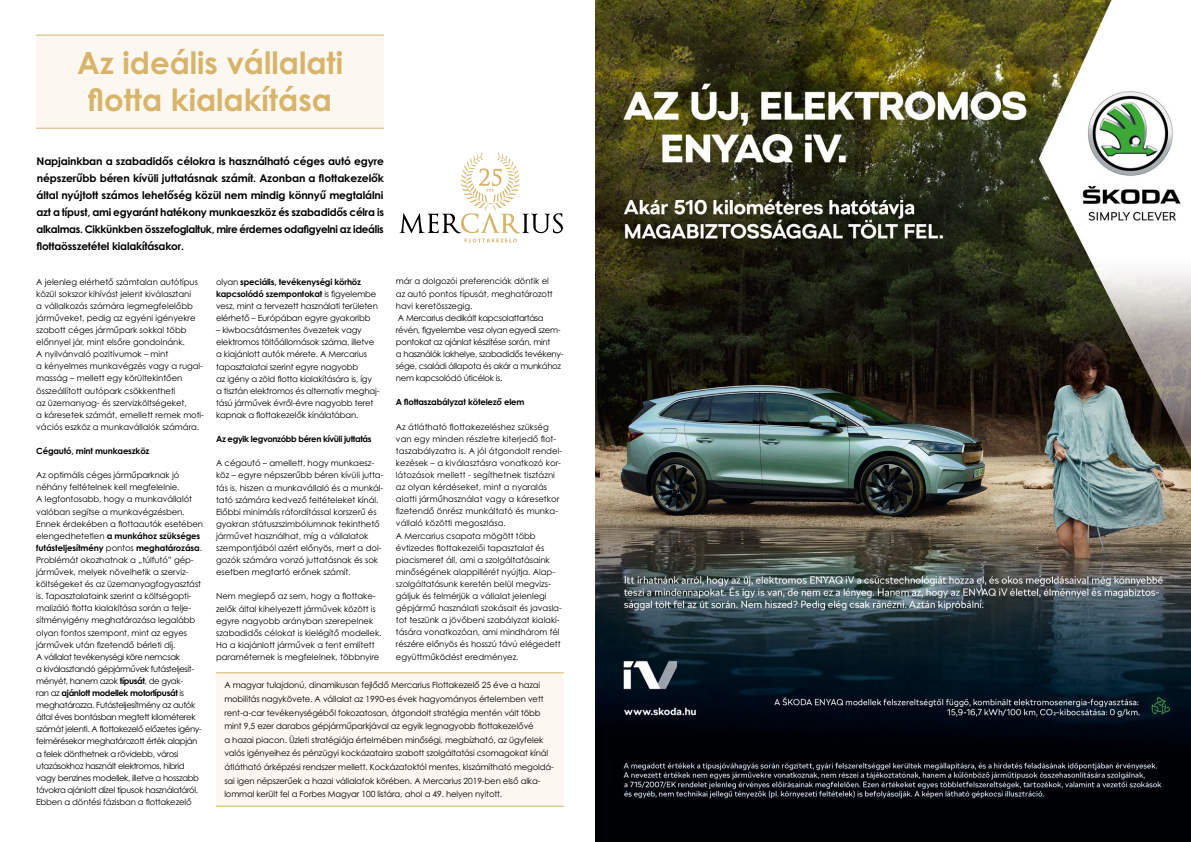
<style>
.page{position:relative;width:1191px;height:842px;background:#fff}
.page>*{position:absolute;margin:0;border:0;box-sizing:border-box;transform-origin:0 0}
.t1{font:30.6px/36.8px "Century Gothic H Bold";color:#d7b46a;text-align:center}
.t2{font:10.6px/16.9px "Century Gothic H Bold";letter-spacing:-.02em;color:#000;text-align:justify}
.t3{font:8.5px/12.1px "Century Gothic H";letter-spacing:-.01em;color:#000}
.t4{font:8.5px/12.1px "Century Gothic H";letter-spacing:-.04em;color:#000}
.t5{font:8.5px/12.1px "Century Gothic H";letter-spacing:-.035em;color:#000}
.t6{font:8.5px/12.1px "Century Gothic H Bold";letter-spacing:-.02em;color:#000}
.t7{font:8.5px "Century Gothic H Bold";letter-spacing:-.04em;color:#000}
.s1{font-family:"Century Gothic H"}
.s2{font-family:"Century Gothic H Bold"}
</style>
<div class="page">
<div style="left:36px;top:35px;width:348px;height:93px;background:#fcf7f0"></div>
<hr style="left:36px;top:35px;width:348px;height:1px;background:#d7b46a">
<hr style="left:36px;top:128px;width:348px;height:1px;background:#d7b46a">
<svg style="left:399px;top:152px;width:164px;height:90px"></svg>
<div style="left:216px;top:673px;width:348px;height:133px;background:#fcf7f0"></div>
<hr style="left:216px;top:672px;width:348px;height:1px;background:#d7b46a">
<hr style="left:216px;top:806px;width:348px;height:1px;background:#d7b46a">
<img style="left:595px;top:0;width:596px;height:842px">
<h1 class="t1" style="left:77px;top:44px;width:267px">Az ideális vállalati flotta kialakítása</h1>
<p class="t2" style="left:36px;top:152px;width:349px">Napjainkban a szabadidôs célokra is használható céges autó egyre népszerûbb béren kívüli juttatásnak számít. Azonban a flottakezelôk által nyújtott számos lehetôség közül nem mindig könnyû megtalálni azt a típust, ami egyaránt hatékony munkaeszköz és szabadidôs célra is alkalmas. Cikkünkben összefoglaltuk, mire érdemes odafigyelni az ideális flottaösszetétel kialakításakor.</p>
<p class="t3" style="left:36px;top:275px;width:169px">A jelenleg elérhetô számtalan autótípus közül sokszor kihívást jelent kiválasztani<br>a vállalkozás számára legmegfelelôbb jármûveket, pedig az egyéni igényekre szabott céges jármûpark sokkal több elônnyel jár, mint elsôre gondolnánk.<br>A nyilvánvaló pozitívumok – mint<br>a kényelmes munkavégzés vagy a rugal&shy;masság – mellett egy körültekintôen összeállított autópark csökkentheti<br>az üzemanyag- és szervizköltségeket,<br>a káresetek számát, emellett remek moti&shy;vációs eszköz a munkavállalók számára.</p>
<p class="t6" style="left:36px;top:445px;width:115px">Cégautó, mint munkaeszköz</p>
<p class="t3" style="left:36px;top:469px;width:168px">Az optimális céges jármûparknak jó néhány feltételnek kell megfelelnie.<br>A legfontosabb, hogy a munkavállalót valóban segítse a munkavégzésben.<br>Ennek érdekében a flottaautók esetében</p>
<p class="t6" style="left:36px;top:529px;width:167px"><span class="s1">elengedhetetlen</span> a munkához szükséges futásteljesítmény <span class="s1">pontos</span> meghatározása<span class="s1">.</span></p>
<p class="t3" style="left:36px;top:554px;width:166px">Problémát okozhatnak a „túlfutó” gép&shy;jármûvek, melyek növelhetik a szerviz&shy;költségeket és az üzemanyagfogyasztást is. Tapasztalataink szerint a költségopti&shy;malizáló flotta kialakítása során a telje-<br>sít mény igény meghatározása legalább olyan fontos szempont, mint az egyes jármûvek után fizetendô bérleti díj.<br>A vállalat tevékenységi köre nemcsak<br>a kiválasztandó gépjármûvek futásteljesít&shy;ményét, hanem azok <span class="s2">típusát</span>, de gyak-</p>
<p class="t7" style="left:36px;top:688px;width:149px"><span class="s1">ran az</span> ajánlott modellek motortípusát <span class="s1">is</span></p>
<p class="t4" style="left:36px;top:699px;width:167px">meghatározza. Futásteljesítmény az autók által éves bontásban megtett kilométerek számát jelenti. A flottakezelô elôzetes igény&shy;felmérésekor meghatározott érték alapján a felek dönthetnek a rövidebb, városi utazásokhoz használt elektromos, hibrid vagy benzines modellek, illetve a hosszabb távokra ajánlott dízel típusok használatáról.<br>Ebben a döntési fázisban a flottakezelô</p>
<p class="t6" style="left:216px;top:276px;width:162px"><span class="s1">olyan</span> speciális, tevékenységi körhöz kapcsolódó szempontokat <span class="s1">is figyelembe</span></p>
<p class="t3" style="left:216px;top:300px;width:163px">vesz, mint a tervezett használati területen elérhetô – Európában egyre gyakoribb</p>
<p class="t3" style="left:216px;top:324px;width:165px">– kiwbocsátásmentes övezetek vagy elektromos töltôállomások száma, illetve a kiajánlott autók mérete. A Mercarius tapasztalatai szerint egyre nagyobb<br>az igény a zöld flotta kialakítására is, így a tisztán elektromos és alternatív meghaj&shy;tású jármûvek évrôl-évre nagyobb teret kapnak a flottakezelôk kínálatában.</p>
<p class="t7" style="left:216px;top:434px;width:157px">Az egyik legvonzóbb béren kívüli juttatás</p>
<p class="t3" style="left:216px;top:457px;width:169px">A cégautó – amellett, hogy munkaesz&shy;köz – egyre népszerûbb béren kívüli jutta&shy;tás is, hiszen a munkavállaló és a munkál&shy;tató számára kedvezô feltételeket kínál.<br>Elôbbi minimális ráfordítással korszerû és gyakran státuszszimbólumnak tekinthetô jármûvet használhat, míg a vállalatok szempontjából azért elônyös, mert a dol&shy;gozók számára vonzó juttatásnak és sok esetben megtartó erônek számít.</p>
<p class="t3" style="left:216px;top:590px;width:167px">Nem meglepô az sem, hogy a flottake&shy;zelôk által kihelyezett jármûvek között is egyre nagyobb arányban szerepelnek szabadidôs célokat is kielégítô modellek.<br>Ha a kiajánlott jármûvek a fent említett paraméternek is megfelelnek, többnyire</p>
<p class="t5" style="left:396px;top:275px;width:169px">már a dolgozói preferenciák döntik el<br>az autó pontos típusát, meghatározott havi keretösszegig.<br>A Mercarius dedikált kapcsolattartása révén, figyelembe vesz olyan egyedi szem&shy;pontokat az ajánlat készítése során, mint<br>a használók lakhelye, szabadidôs tevékeny&shy;sége, családi állapota és akár a munkához nem kapcsolódó úticélok is.</p>
<p class="t6" style="left:396px;top:396px;width:130px">A flottaszabályzat kötelezô elem</p>
<p class="t3" style="left:396px;top:420px;width:168px">Az átlátható flottakezeléshez szükség van egy minden részletre kiterjedô flot&shy;taszabályzatra is. A jól átgondolt rendel&shy;kezések – a kiválasztásra vonatkozó kor&shy;látozások mellett - segíthetnek tisztázni az olyan kérdéseket, mint a nyaralás alatti jármûhasználat vagy a káresetkor fizetendô önrész munkáltató és munka&shy;vállaló közötti megoszlása.<br>A Mercarius csapata mögött több évtizedes flottakezelôi tapasztalat és piacismeret áll, ami a szolgáltatásaink minôségének alappillérét nyújtja. Alap&shy;szolgáltatásunk keretén belül megvizs&shy;gáljuk és felmérjük a vállalat jelenlegi gépjármû használati szokásait és javasla&shy;tot teszünk a jövôbeni szabályzat kialakí&shy;tására vonatkozóan, ami mindhárom fél részére elônyös és hosszú távú elégedett együttmûködést eredményez.</p>
<p class="t3" style="left:224px;top:678px;width:331px;line-height:13.7px">A magyar tulajdonú, dinamikusan fejlôdô Mercarius Flottakezelô 25 éve a hazai mobilitás nagykövete. A vállalat az 1990-es évek hagyományos értelemben vett rent-a-car tevékenységébôl fokozatosan, átgondolt stratégia mentén vált több mint 9,5 ezer darabos gépjármûparkjával az egyik legnagyobb flottakezelôvé<br>a hazai piacon. Üzleti stratégiája értelmében minôségi, megbízható, az ügyfelek valós igényeihez és pénzügyi kockázataira szabott szolgáltatási csomagokat kínál átlátható árképzési rendszer mellett. Kockázatoktól mentes, kiszámítható megoldá&shy;sai igen népszerûek a hazai vállalatok körében. A Mercarius 2019-ben elsô alka&shy;lommal került fel a Forbes Magyar 100 listára, ahol a 49. helyen nyitott.</p>
</div>
